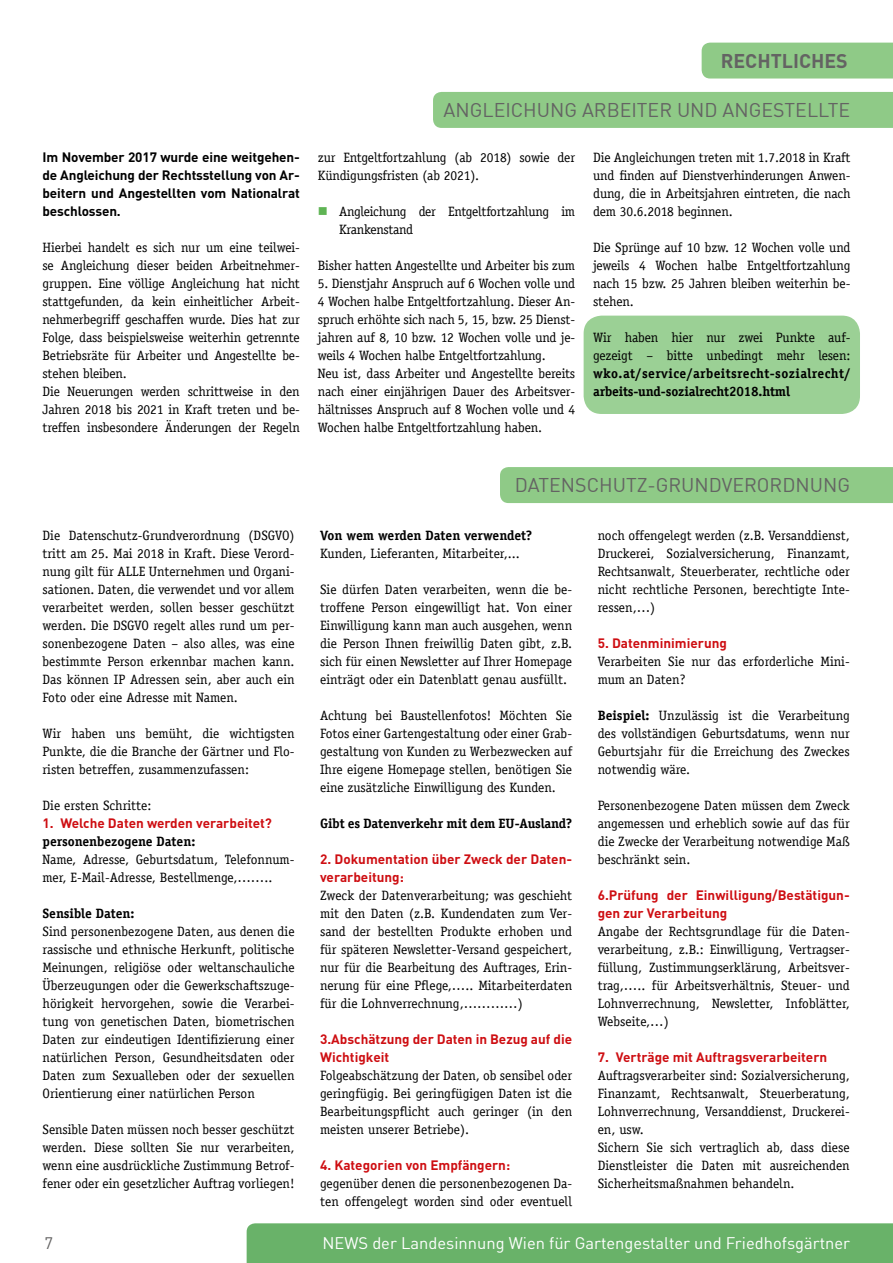
<style>
.page{position:relative;width:893px;height:1263px;background:#fff}
.page>*{position:absolute;margin:0;border:0;box-sizing:border-box;transform-origin:0 0}
.t1{font:19.5px "DIN";color:#646363}
.t2{font:700 19.5px "DIN";color:#646363}
.t3{font:16.5px "DIN";color:#fff}
.t4{font:16.5px "DIN";color:#646363}
.t5{font:13.5px/18px "Officina Serif";letter-spacing:-.01em;color:#000;text-align:justify}
.t6{font:700 13.5px/18px "DIN Pro";color:#ce0e12}
.t7{font:700 13.5px/18px "DIN Pro";letter-spacing:-.01em;color:#000;text-align:justify}
.t8{font:700 13.5px "Officina Serif";letter-spacing:-.005em;color:#000}
.t9{font:700 13.5px/18px "Officina Serif";letter-spacing:.015em;color:#000}
.s1{font-weight:700}
</style>
<div class="page">
<div style="left:247px;top:1223px;width:646px;height:40px;background:#69b269"></div>
<div style="left:584px;top:316px;width:276px;height:98px;background:#9bd095;border-radius:18px"></div>
<div style="left:702px;top:43px;width:191px;height:36px;background:#8fca87"></div>
<div style="left:433px;top:92px;width:460px;height:36px;background:#8fca87"></div>
<div style="left:500px;top:467px;width:393px;height:36px;background:#8fca87"></div>
<h1 class="t2" style="left:721px;top:48px;width:129px">RECHTLICHES</h1>
<p class="t7" style="left:43px;top:148px;width:259px">Im November 2017 wurde eine weitgehen&shy;de Angleichung der Rechtsstellung von Ar&shy;beitern und Angestellten vom Nationalrat beschlossen.</p>
<p class="t5" style="left:43px;top:238px;width:259px;text-align:left">Hierbei handelt es sich nur um eine teilwei&shy;se Angleichung dieser beiden Arbeitnehmer&shy;gruppen. Eine völlige Angleichung hat nicht stattgefunden, da kein einheitlicher Arbeit&shy;nehmerbegriff geschaffen wurde. Dies hat zur Folge, dass beispielsweise weiterhin getrennte Betriebsräte für Arbeiter und Angestellte be&shy;stehen bleiben.<br>Die Neuerungen werden schrittweise in den Jahren 2018 bis 2021 in Kraft treten und be&shy;treffen insbesondere Änderungen der Regeln</p>
<h1 class="t1" style="left:444px;top:98px;width:408px">ANGLEICHUNG ARBEITER UND ANGESTELLTE</h1>
<p class="t5" style="left:318px;top:148px;width:259px">zur Entgeltfortzahlung (ab 2018) sowie der<br>Kündigungsfristen (ab 2021).</p>
<p class="t5" style="left:339px;top:202px;width:238px">Angleichung der Entgeltfortzahlung im<br>Krankenstand</p>
<p class="t5" style="left:318px;top:256px;width:259px">Bisher hatten Angestellte und Arbeiter bis zum</p>
<p class="t5" style="left:318px;top:274px;width:259px;text-align:left">5. Dienstjahr Anspruch auf 6 Wochen volle und 4 Wochen halbe Entgeltfortzahlung. Dieser An&shy;spruch erhöhte sich nach 5, 15, bzw. 25 Dienst&shy;jahren auf 8, 10 bzw. 12 Wochen volle und je&shy;weils 4 Wochen halbe Entgeltfortzahlung.<br>Neu ist, dass Arbeiter und Angestellte bereits nach einer einjährigen Dauer des Arbeitsver&shy;hältnisses Anspruch auf 8 Wochen volle und 4<br>Wochen halbe Entgeltfortzahlung haben.</p>
<p class="t5" style="left:593px;top:148px;width:259px">Die Angleichungen treten mit 1.7.2018 in Kraft und finden auf Dienstverhinderungen Anwen&shy;dung, die in Arbeitsjahren eintreten, die nach dem 30.6.2018 beginnen.</p>
<p class="t5" style="left:593px;top:238px;width:259px">Die Sprünge auf 10 bzw. 12 Wochen volle und jeweils 4 Wochen halbe Entgeltfortzahlung nach 15 bzw. 25 Jahren bleiben weiterhin be&shy;stehen.</p>
<p class="t5" style="left:593px;top:328px;width:259px">Wir haben hier nur zwei Punkte auf&shy;gezeigt – bitte unbedingt mehr lesen:</p>
<p class="t9" style="left:593px;top:364px;width:259px">wko.at/service/arbeitsrecht-sozialrecht/ arbeits-und-sozialrecht2018.html</p>
<p class="t5" style="left:43px;top:526px;width:254px">Die Datenschutz-Grundverordnung (DSGVO) tritt am 25. Mai 2018 in Kraft. Diese Verord&shy;nung gilt für ALLE Unternehmen und Organi&shy;sationen. Daten, die verwendet und vor allem verarbeitet werden, sollen besser geschützt werden. Die DSGVO regelt alles rund um per&shy;sonenbezogene Daten – also alles, was eine bestimmte Person erkennbar machen kann.<br>Das können IP Adressen sein, aber auch ein Foto oder eine Adresse mit Namen.</p>
<p class="t5" style="left:43px;top:724px;width:254px">Wir haben uns bemüht, die wichtigsten Punkte, die die Branche der Gärtner und Flo&shy;risten betreffen, zusammenzufassen:</p>
<p class="t5" style="left:43px;top:796px;width:110px">Die ersten Schritte:</p>
<p class="t6" style="left:43px;top:814px;width:231px">1. Welche Daten werden verarbeitet?</p>
<p class="t8" style="left:43px;top:833px;width:154px">personenbezogene Daten:</p>
<p class="t5" style="left:43px;top:850px;width:254px">Name, Adresse, Geburtsdatum, Telefonnum&shy;mer, E-Mail-Adresse, Bestellmenge,……..</p>
<p class="t8" style="left:43px;top:905px;width:94px">Sensible Daten:</p>
<p class="t5" style="left:43px;top:922px;width:254px">Sind personenbezogene Daten, aus denen die rassische und ethnische Herkunft, politische Meinungen, religiöse oder weltanschauliche Überzeugungen oder die Gewerkschaftszuge&shy;hörigkeit hervorgehen, sowie die Verarbei&shy;tung von genetischen Daten, biometrischen Daten zur eindeutigen Identifizierung einer natürlichen Person, Gesundheitsdaten oder Daten zum Sexualleben oder der sexuellen Orientierung einer natürlichen Person</p>
<p class="t5" style="left:43px;top:1120px;width:254px">Sensible Daten müssen noch besser geschützt werden. Diese sollten Sie nur verarbeiten, wenn eine ausdrückliche Zustimmung Betrof&shy;fener oder ein gesetzlicher Auftrag vorliegen!</p>
<h1 class="t1" style="left:515px;top:473px;width:337px">DATENSCHUTZ-GRUNDVERORDNUNG</h1>
<p class="t8" style="left:320px;top:527px;width:214px">Von wem werden Daten verwendet?</p>
<p class="t5" style="left:320px;top:544px;width:201px">Kunden, Lieferanten, Mitarbeiter,...</p>
<p class="t5" style="left:320px;top:580px;width:254px">Sie dürfen Daten verarbeiten, wenn die be&shy;troffene Person eingewilligt hat. Von einer Einwilligung kann man auch ausgehen, wenn die Person Ihnen freiwillig Daten gibt, z.B. sich für einen Newsletter auf Ihrer Homepage einträgt oder ein Datenblatt genau ausfüllt.</p>
<p class="t5" style="left:320px;top:706px;width:254px">Achtung bei Baustellenfotos! Möchten Sie Fotos einer Gartengestaltung oder einer Grab&shy;gestaltung von Kunden zu Werbezwecken auf Ihre eigene Homepage stellen, benötigen Sie eine zusätzliche Einwilligung des Kunden.</p>
<p class="t8" style="left:320px;top:815px;width:254px">Gibt es Datenverkehr mit dem EU-Ausland?</p>
<p class="t6" style="left:320px;top:849px;width:254px">2. Dokumentation über Zweck der Daten&shy;verarbeitung:</p>
<p class="t5" style="left:320px;top:886px;width:254px">Zweck der Datenverarbeitung; was geschieht mit den Daten (z.B. Kundendaten zum Ver&shy;sand der bestellten Produkte erhoben und für späteren Newsletter-Versand gespeichert, nur für die Bearbeitung des Auftrages, Erin&shy;nerung für eine Pflege,….. Mitarbeiterdaten für die Lohnverrechnung,…………)</p>
<p class="t6" style="left:320px;top:1029px;width:254px">3.Abschätzung der Daten in Bezug auf die<br>Wichtigkeit</p>
<p class="t5" style="left:320px;top:1066px;width:254px">Folgeabschätzung der Daten, ob sensibel oder geringfügig. Bei geringfügigen Daten ist die Bearbeitungspflicht auch geringer (in den meisten unserer Betriebe).</p>
<p class="t6" style="left:320px;top:1155px;width:192px">4. Kategorien von Empfängern:</p>
<p class="t5" style="left:320px;top:1174px;width:254px">gegenüber denen die personenbezogenen Da&shy;ten offengelegt worden sind oder eventuell</p>
<p class="t5" style="left:598px;top:526px;width:254px">noch offengelegt werden (z.B. Versanddienst, Druckerei, Sozialversicherung, Finanzamt, Rechtsanwalt, Steuerberater, rechtliche oder nicht rechtliche Personen, berechtigte Inte&shy;ressen,…)</p>
<p class="t6" style="left:598px;top:633px;width:131px">5. Datenminimierung</p>
<p class="t5" style="left:598px;top:652px;width:254px">Verarbeiten Sie nur das erforderliche Mini&shy;mum an Daten?</p>
<p class="t5" style="left:598px;top:706px;width:254px"><span class="s1">Beispiel:</span> Unzulässig ist die Verarbeitung des vollständigen Geburtsdatums, wenn nur Geburtsjahr für die Erreichung des Zweckes notwendig wäre.</p>
<p class="t5" style="left:598px;top:796px;width:254px">Personenbezogene Daten müssen dem Zweck angemessen und erheblich sowie auf das für die Zwecke der Verarbeitung notwendige Maß beschränkt sein.</p>
<p class="t6" style="left:598px;top:885px;width:254px">6.Prüfung der Einwilligung/Bestätigun&shy;gen zur Verarbeitung</p>
<p class="t5" style="left:598px;top:922px;width:254px">Angabe der Rechtsgrundlage für die Daten&shy;verarbeitung, z.B.: Einwilligung, Vertragser&shy;füllung, Zustimmungserklärung, Arbeitsver&shy;trag,….. für Arbeitsverhältnis, Steuer- und Lohnverrechnung, Newsletter, Infoblätter, Webseite,…)</p>
<p class="t6" style="left:598px;top:1047px;width:231px">7. Verträge mit Auftragsverarbeitern</p>
<p class="t5" style="left:598px;top:1066px;width:254px;text-align:left">Auftragsverarbeiter sind: Sozialversicherung, Finanzamt, Rechtsanwalt, Steuerberatung, Lohnverrechnung, Versanddienst, Druckerei&shy;en, usw.<br>Sichern Sie sich vertraglich ab, dass diese Dienstleister die Daten mit ausreichenden Sicherheitsmaßnahmen behandeln.</p>
<p class="t4" style="left:45px;top:1233px;width:10px">7</p>
<p class="t3" style="left:322px;top:1233px;width:529px">NEWS der Landesinnung Wien für Gartengestalter und Friedhofsgärtner</p>
</div>
